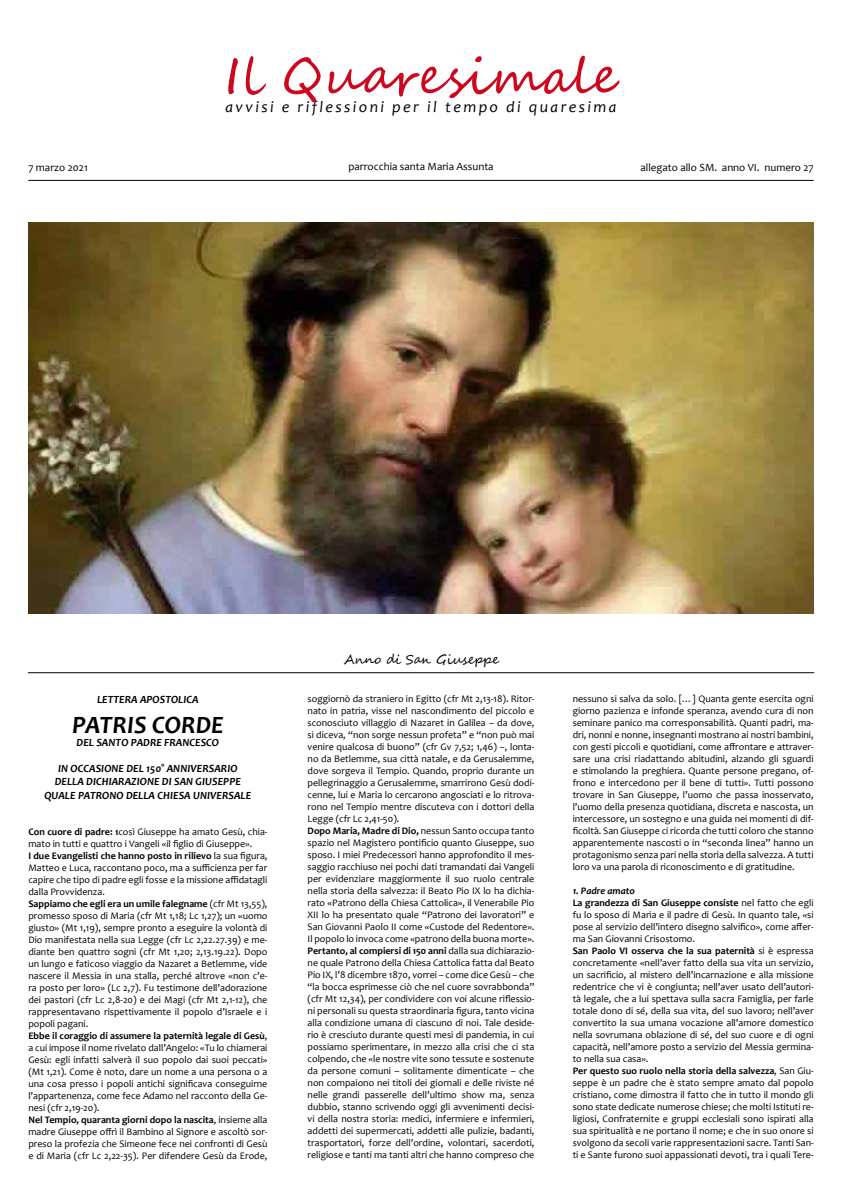
<style>
.page{position:relative;width:842px;height:1191px;background:#fff}
.page>*{position:absolute;margin:0;border:0;box-sizing:border-box;transform-origin:0 0}
.t1{font:50px "Segoe Script";letter-spacing:.01em;color:#cd071e}
.t2{font:italic 700 25px "Candara";color:#000}
.t3{font:italic 16px "Candara";letter-spacing:.15em;color:#000}
.t4{font:13px "Segoe Script";color:#000}
.t5{font:italic 700 11px/13.2px "Candara";color:#000;text-align:center}
.t6{font:11px "Candara";color:#000}
.t7{font:10px/12px "Candara";color:#000}
.s1{font-weight:700}
.s2{font-weight:700;font-style:italic}
</style>
<div class="page">
<hr style="left:28px;top:180px;width:786px;height:1px;background:#000">
<hr style="left:28px;top:672px;width:786px;height:1px;background:#000">
<img style="left:28px;top:223px;width:786px;height:391px">
<h1 class="t1" style="left:225px;top:36px;width:395px">Il Quaresimale</h1>
<h3 class="t3" style="left:225px;top:97px;width:393px">avvisi e riflessioni per il tempo di quaresima</h3>
<p class="t6" style="left:348px;top:160px;width:147px">parrocchia santa Maria Assunta</p>
<p class="t6" style="left:28px;top:160px;width:61px">7 marzo 2021</p>
<p class="t6" style="left:640px;top:160px;width:175px">allegato allo SM. anno VI. numero 27</p>
<p class="t5" style="left:97px;top:692px;width:103px">LETTERA APOSTOLICA</p>
<h2 class="t2" style="left:72px;top:708px;width:153px">PATRIS CORDE</h2>
<p class="t5" style="left:77px;top:735px;width:144px">DEL SANTO PADRE FRANCESCO</p>
<p class="t5" style="left:44px;top:762px;width:208px">IN OCCASIONE DEL 150° ANNIVERSARIO<br>DELLA DICHIARAZIONE DI SAN GIUSEPPE<br>QUALE PATRONO DELLA CHIESA UNIVERSALE</p>
<p class="t7" style="left:28px;top:825px;width:241px"><span class="s1">Con cuore di padre: 1</span>così Giuseppe ha amato Gesù, chia&shy;mato in tutti e quattro i Vangeli «il figlio di Giuseppe».<br><span class="s1">I due Evangelisti che hanno posto in rilievo</span> la sua figura, Matteo e Luca, raccontano poco, ma a sufficienza per far capire che tipo di padre egli fosse e la missione affidatagli dalla Provvidenza.<br><span class="s1">Sappiamo che egli era un umile falegname</span> (cfr Mt 13,55), promesso sposo di Maria (cfr Mt 1,18; Lc 1,27); un «uomo giusto» (Mt 1,19), sempre pronto a eseguire la volontà di Dio manifestata nella sua Legge (cfr Lc 2,22.27.39) e me&shy;diante ben quattro sogni (cfr Mt 1,20; 2,13.19.22). Dopo un lungo e faticoso viaggio da Nazaret a Betlemme, vide nascere il Messia in una stalla, perché altrove «non c’e&shy;ra posto per loro» (Lc 2,7). Fu testimone dell’adorazione dei pastori (cfr Lc 2,8-20) e dei Magi (cfr Mt 2,1-12), che rappresentavano rispettivamente il popolo d’Israele e i popoli pagani.<br><span class="s1">Ebbe il coraggio di assumere la paternità legale di Gesù</span>, a cui impose il nome rivelato dall’Angelo: «Tu lo chiamerai Gesù: egli infatti salverà il suo popolo dai suoi peccati» (Mt 1,21). Come è noto, dare un nome a una persona o a una cosa presso i popoli antichi significava conseguirne l’appartenenza, come fece Adamo nel racconto della Ge&shy;nesi (cfr 2,19-20).<br><span class="s1">Nel Tempio, quaranta giorni dopo la nascita</span>, insieme alla madre Giuseppe offrì il Bambino al Signore e ascoltò sor&shy;preso la profezia che Simeone fece nei confronti di Gesù e di Maria (cfr Lc 2,22-35). Per difendere Gesù da Erode,</p>
<h3 class="t4" style="left:344px;top:649px;width:157px">Anno di San Giuseppe</h3>
<p class="t7" style="left:308px;top:692px;width:228px">soggiornò da straniero in Egitto (cfr Mt 2,13-18). Ritor&shy;nato in patria, visse nel nascondimento del piccolo e sconosciuto villaggio di Nazaret in Galilea – da dove, si diceva, “non sorge nessun profeta” e “non può mai venire qualcosa di buono” (cfr Gv 7,52; 1,46) –, lonta&shy;no da Betlemme, sua città natale, e da Gerusalemme, dove sorgeva il Tempio. Quando, proprio durante un pellegrinaggio a Gerusalemme, smarrirono Gesù dodi&shy;cenne, lui e Maria lo cercarono angosciati e lo ritrova&shy;rono nel Tempio mentre discuteva con i dottori della Legge (cfr Lc 2,41-50).<br><span class="s1">Dopo Maria, Madre di Dio,</span> nessun Santo occupa tanto spazio nel Magistero pontificio quanto Giuseppe, suo sposo. I miei Predecessori hanno approfondito il mes&shy;saggio racchiuso nei pochi dati tramandati dai Vangeli per evidenziare maggiormente il suo ruolo centrale nella storia della salvezza: il Beato Pio IX lo ha dichia&shy;rato «Patrono della Chiesa Cattolica», il Venerabile Pio XII lo ha presentato quale “Patrono dei lavoratori” e San Giovanni Paolo II come «Custode del Redentore».<br>Il popolo lo invoca come «patrono della buona morte».<br><span class="s1">Pertanto, al compiersi di 150 anni</span> dalla sua dichiarazio&shy;ne quale Patrono della Chiesa Cattolica fatta dal Beato Pio IX, l’8 dicembre 1870, vorrei – come dice Gesù – che “la bocca esprimesse ciò che nel cuore sovrabbonda” (cfr Mt 12,34), per condividere con voi alcune riflessio&shy;ni personali su questa straordinaria figura, tanto vicina alla condizione umana di ciascuno di noi. Tale deside&shy;rio è cresciuto durante questi mesi di pandemia, in cui possiamo sperimentare, in mezzo alla crisi che ci sta colpendo, che «le nostre vite sono tessute e sostenute da persone comuni – solitamente dimenticate – che non compaiono nei titoli dei giornali e delle riviste né nelle grandi passerelle dell’ultimo show ma, senza dubbio, stanno scrivendo oggi gli avvenimenti decisi&shy;vi della nostra storia: medici, infermiere e infermieri, addetti dei supermercati, addetti alle pulizie, badanti, trasportatori, forze dell’ordine, volontari, sacerdoti, religiose e tanti ma tanti altri che hanno compreso che</p>
<p class="t7" style="left:573px;top:692px;width:242px;text-align:justify">nessuno si salva da solo. […] Quanta gente esercita ogni giorno pazienza e infonde speranza, avendo cura di non seminare panico ma corresponsabilità. Quanti padri, ma&shy;dri, nonni e nonne, insegnanti mostrano ai nostri bambini, con gesti piccoli e quotidiani, come affrontare e attraver&shy;sare una crisi riadattando abitudini, alzando gli sguardi e stimolando la preghiera. Quante persone pregano, of&shy;frono e intercedono per il bene di tutti». Tutti possono trovare in San Giuseppe, l’uomo che passa inosservato, l’uomo della presenza quotidiana, discreta e nascosta, un intercessore, un sostegno e una guida nei momenti di dif&shy;ficoltà. San Giuseppe ci ricorda che tutti coloro che stanno apparentemente nascosti o in “seconda linea” hanno un protagonismo senza pari nella storia della salvezza. A tutti loro va una parola di riconoscimento e di gratitudine.</p>
<p class="t7" style="left:573px;top:884px;width:242px"><span class="s2">1. Padre amato<br></span><span class="s1">La grandezza di San Giuseppe consiste</span> nel fatto che egli fu lo sposo di Maria e il padre di Gesù. In quanto tale, «si pose al servizio dell’intero disegno salvifico», come affer&shy;ma San Giovanni Crisostomo.<br><span class="s1">San Paolo VI osserva che la sua paternità</span> si è espressa concretamente «nell’aver fatto della sua vita un servizio, un sacrificio, al mistero dell’incarnazione e alla missione redentrice che vi è congiunta; nell’aver usato dell’autori&shy;tà legale, che a lui spettava sulla sacra Famiglia, per farle totale dono di sé, della sua vita, del suo lavoro; nell’aver convertito la sua umana vocazione all’amore domestico nella sovrumana oblazione di sé, del suo cuore e di ogni capacità, nell’amore posto a servizio del Messia germina&shy;to nella sua casa».<br><span class="s1">Per questo suo ruolo nella storia della salvezza</span>, San Giu&shy;seppe è un padre che è stato sempre amato dal popolo cristiano, come dimostra il fatto che in tutto il mondo gli sono state dedicate numerose chiese; che molti Istituti re&shy;ligiosi, Confraternite e gruppi ecclesiali sono ispirati alla sua spiritualità e ne portano il nome; e che in suo onore si svolgono da secoli varie rappresentazioni sacre. Tanti San&shy;ti e Sante furono suoi appassionati devoti, tra i quali Tere-</p>
</div>
